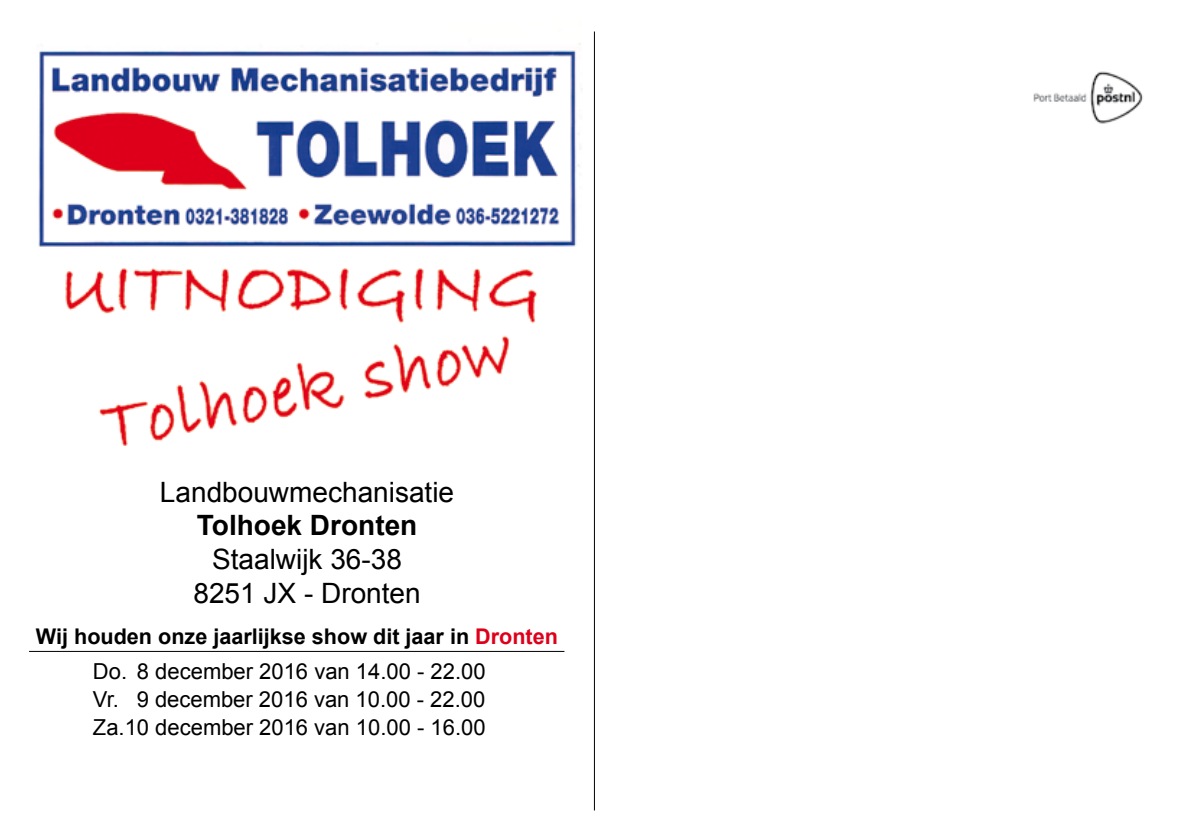
<style>
.page{position:relative;width:1191px;height:840px;background:#fff}
.page>*{position:absolute;margin:0;border:0;box-sizing:border-box;transform-origin:0 0}
.t1{font:28px/33.6px "Arial";color:#000;text-align:center}
.t2{font:700 28px "Arial";color:#000}
.t3{font:22px/28px "Arial";color:#000;text-align:justify}
.t4{font:700 21.6px "Arial";color:#000}
.s1{color:#de001b}
</style>
<div class="page">
<hr style="left:594px;top:31px;width:1px;height:779px;background:#000">
<img style="left:1033px;top:71px;width:110px;height:53px">
<hr style="left:29px;top:650px;width:535px;height:1px;background:#000">
<img style="left:38px;top:43px;width:544px;height:403px">
<p class="t1" style="left:160px;top:475px;width:296px">Landbouwmechanisatie</p>
<p class="t2" style="left:197px;top:509px;width:222px">Tolhoek Dronten</p>
<p class="t1" style="left:193px;top:542px;width:229px">Staalwijk 36-38<br>8251 JX - Dronten</p>
<p class="t4" style="left:36px;top:624px;width:523px">Wij houden onze jaarlijkse show dit jaar in <span class="s1">Dronten</span></p>
<p class="t3" style="left:93px;top:657px;width:394px">Do. 8 december 2016 van 14.00 - 22.00<br>Vr. 9 december 2016 van 10.00 - 22.00<br>Za.10 december 2016 van 10.00 - 16.00</p>
</div>
